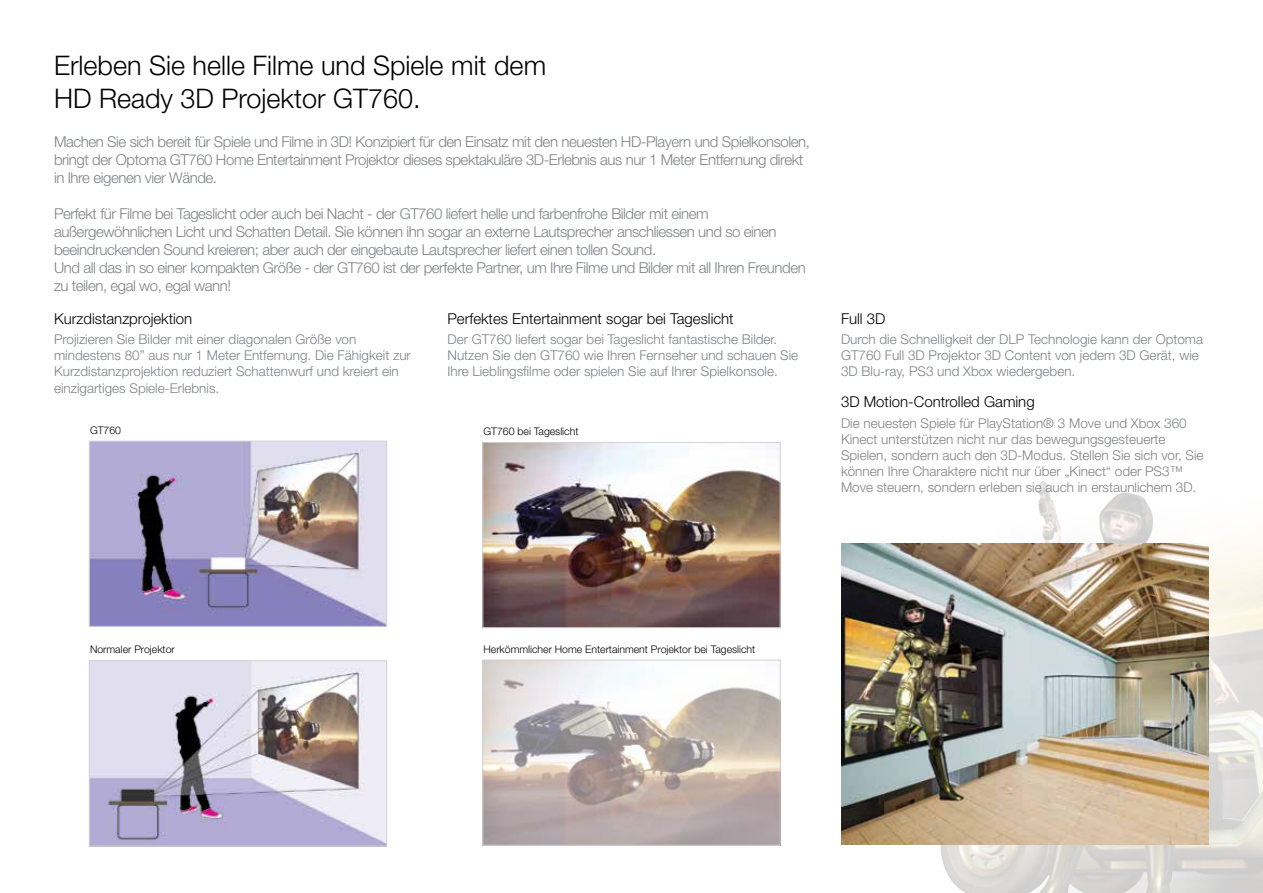
<style>
.page{position:relative;width:1263px;height:893px;background:#fff}
.page>*{position:absolute;margin:0;border:0;box-sizing:border-box;transform-origin:0 0}
.t1{font:300 27px/32.4px "Helvetica Neue";color:#000}
.t2{font:300 15px/18px "Helvetica Neue";letter-spacing:-.03em;color:#808285}
.t3{font:300 15px "Helvetica Neue";color:#000}
.t4{font:300 13.5px/16.2px "Helvetica Neue";color:#808285}
.t5{font:300 10.5px "Helvetica Neue";color:#000}
</style>
<div class="page">
<img style="left:935px;top:482px;width:328px;height:411px">
<img style="left:91px;top:443px;width:294px;height:182px">
<div style="left:89px;top:441px;width:298px;height:186px;border:1px solid #d1d3d4"></div>
<img style="left:91px;top:662px;width:294px;height:182px">
<div style="left:89px;top:660px;width:298px;height:186px;border:1px solid #d1d3d4"></div>
<img style="left:484px;top:444px;width:294px;height:182px">
<div style="left:482px;top:442px;width:298px;height:186px;border:1px solid #d1d3d4"></div>
<svg style="left:484px;top:662px;width:294px;height:182px"></svg>
<div style="left:482px;top:660px;width:298px;height:186px;border:1px solid #d1d3d4"></div>
<img style="left:841px;top:543px;width:368px;height:301px">
<h1 class="t1" style="left:54px;top:49px;width:494px">Erleben Sie helle Filme und Spiele mit dem<br>HD Ready 3D Projektor GT760.</h1>
<p class="t2" style="left:54px;top:133px;width:757px">Machen Sie sich bereit für Spiele und Filme in 3D! Konzipiert für den Einsatz mit den neuesten HD-Playern und Spielkonsolen, bringt der Optoma GT760 Home Entertainment Projektor dieses spektakuläre 3D-Erlebnis aus nur 1 Meter Entfernung direkt in Ihre eigenen vier Wände.</p>
<p class="t2" style="left:54px;top:205px;width:753px">Perfekt für Filme bei Tageslicht oder auch bei Nacht - der GT760 liefert helle und farbenfrohe Bilder mit einem außergewöhnlichen Licht und Schatten Detail. Sie können ihn sogar an externe Lautsprecher anschliessen und so einen beeindruckenden Sound kreieren; aber auch der eingebaute Lautsprecher liefert einen tollen Sound.<br>Und all das in so einer kompakten Größe - der GT760 ist der perfekte Partner, um Ihre Filme und Bilder mit all Ihren Freunden zu teilen, egal wo, egal wann!</p>
<p class="t3" style="left:54px;top:309px;width:140px">Kurzdistanzprojektion</p>
<p class="t4" style="left:54px;top:331px;width:358px">Projizieren Sie Bilder mit einer diagonalen Größe von mindestens 80” aus nur 1 Meter Entfernung. Die Fähigkeit zur Kurzdistanzprojektion reduziert Schattenwurf und kreiert ein einzigartiges Spiele-Erlebnis.</p>
<p class="t5" style="left:90px;top:423px;width:33px">GT760</p>
<p class="t3" style="left:447px;top:309px;width:288px">Perfektes Entertainment sogar bei Tageslicht</p>
<p class="t4" style="left:447px;top:331px;width:352px">Der GT760 liefert sogar bei Tageslicht fantastische Bilder.<br>Nutzen Sie den GT760 wie Ihren Fernseher und schauen Sie<br>Ihre Lieblingsfilme oder spielen Sie auf Ihrer Spielkonsole.</p>
<p class="t5" style="left:483px;top:425px;width:96px">GT760 bei Tageslicht</p>
<p class="t3" style="left:841px;top:309px;width:46px">Full 3D</p>
<p class="t4" style="left:841px;top:331px;width:364px">Durch die Schnelligkeit der DLP Technologie kann der Optoma<br>GT760 Full 3D Projektor 3D Content von jedem 3D Gerät, wie<br>3D Blu-ray, PS3 und Xbox wiedergeben.</p>
<p class="t3" style="left:841px;top:393px;width:195px">3D Motion-Controlled Gaming</p>
<p class="t4" style="left:841px;top:414px;width:364px">Die neuesten Spiele für PlayStation® 3 Move und Xbox 360<br>Kinect unterstützen nicht nur das bewegungsgesteuerte Spielen, sondern auch den 3D-Modus. Stellen Sie sich vor, Sie können Ihre Charaktere nicht nur über „Kinect“ oder PS3™ Move steuern, sondern erleben sie auch in erstaunlichem 3D.</p>
<p class="t5" style="left:90px;top:643px;width:86px">Normaler Projektor</p>
<p class="t5" style="left:483px;top:643px;width:273px">Herkömmlicher Home Entertainment Projektor bei Tageslicht</p>
</div>
